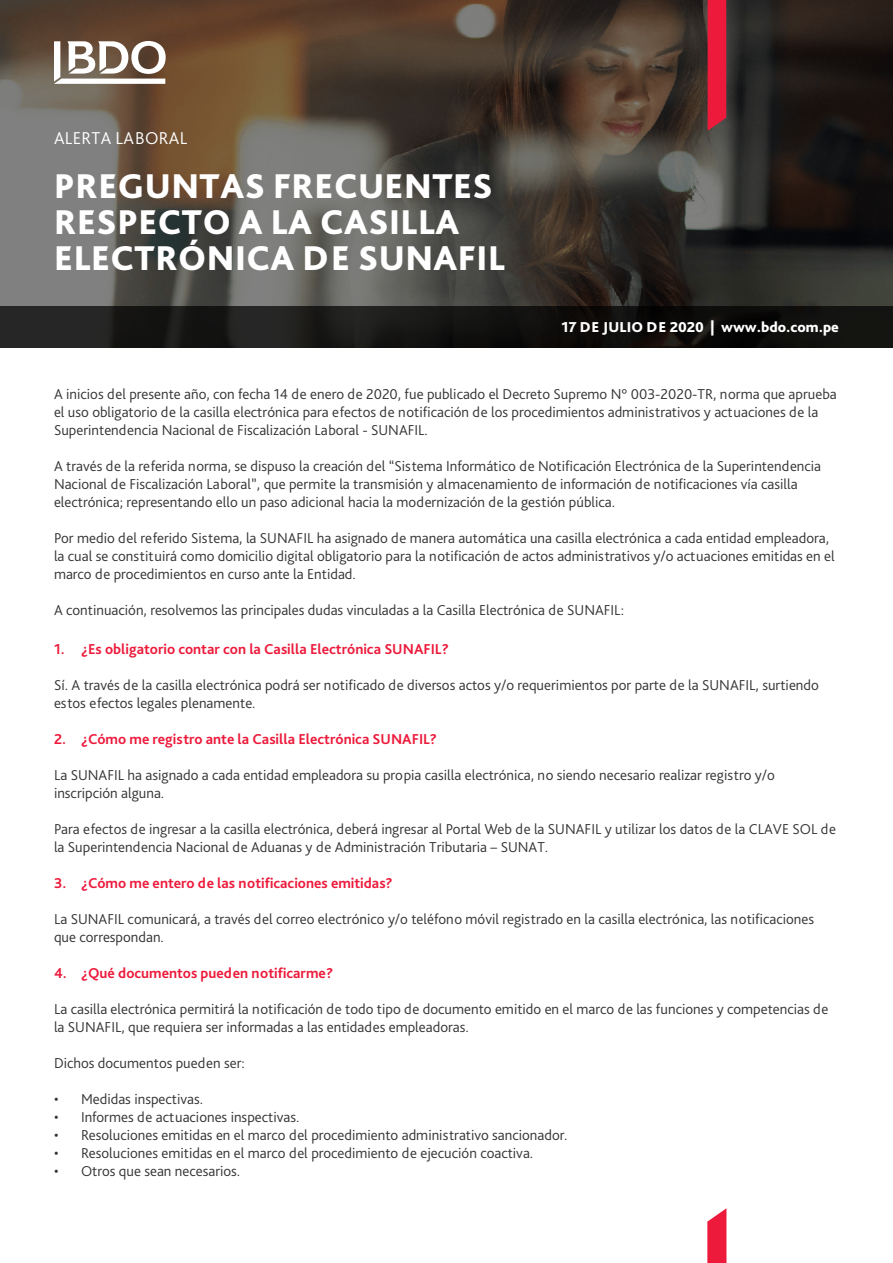
<style>
.page{position:relative;width:893px;height:1263px;background:#fff}
.page>*{position:absolute;margin:0;border:0;box-sizing:border-box;transform-origin:0 0}
.t1{font:800 36px "Bliss Pro";letter-spacing:.015em;color:#fff}
.t2{font:300 18px "Bliss Pro";letter-spacing:.015em;color:#fff}
.t3{font:300 15px/18px "Bliss Pro";color:#333}
.t4{font:700 15px "Bliss Pro";color:#ed1a3b}
.t5{font:800 15px "Bliss Pro";color:#fff}
</style>
<div class="page">
<svg style="left:0;top:0;width:893px;height:306px;background:#4d443c"></svg>
<div style="left:0;top:306px;width:893px;height:42px;background:linear-gradient(to right,#222,#0a0907)"></div>
<svg style="left:54px;top:41px;width:112px;height:43px"></svg>
<div style="left:708px;top:0;width:18px;height:131px;background:#ed1a3b"></div>
<svg style="left:707px;top:1208px;width:19px;height:55px"></svg>
<p class="t2" style="left:54px;top:127px;width:135px">ALERTA LABORAL</p>
<p class="t1" style="left:54px;top:163px;width:440px">PREGUNTAS FRECUENTES</p>
<p class="t1" style="left:54px;top:199px;width:406px">RESPECTO A LA CASILLA</p>
<p class="t1" style="left:54px;top:235px;width:452px">ELECTRÓNICA DE SUNAFIL</p>
<p class="t5" style="left:562px;top:318px;width:279px">17 DE JULIO DE 2020 | www.bdo.com.pe</p>
<p class="t3" style="left:54px;top:385px;width:784px">A inicios del presente año, con fecha 14 de enero de 2020, fue publicado el Decreto Supremo N° 003-2020-TR, norma que aprueba el uso obligatorio de la casilla electrónica para efectos de notificación de los procedimientos administrativos y actuaciones de la<br>Superintendencia Nacional de Fiscalización Laboral - SUNAFIL.</p>
<p class="t3" style="left:54px;top:457px;width:769px">A través de la referida norma, se dispuso la creación del “Sistema Informático de Notificación Electrónica de la Superintendencia<br>Nacional de Fiscalización Laboral”, que permite la transmisión y almacenamiento de información de notificaciones vía casilla electrónica; representando ello un paso adicional hacia la modernización de la gestión pública.</p>
<p class="t3" style="left:54px;top:529px;width:782px">Por medio del referido Sistema, la SUNAFIL ha asignado de manera automática una casilla electrónica a cada entidad empleadora, la cual se constituirá como domicilio digital obligatorio para la notificación de actos administrativos y/o actuaciones emitidas en el marco de procedimientos en curso ante la Entidad.</p>
<p class="t3" style="left:54px;top:601px;width:571px">A continuación, resolvemos las principales dudas vinculadas a la Casilla Electrónica de SUNAFIL:</p>
<p class="t4" style="left:54px;top:639px;width:396px">1. ¿Es obligatorio contar con la Casilla Electrónica SUNAFIL?</p>
<p class="t3" style="left:54px;top:675px;width:766px">Sí. A través de la casilla electrónica podrá ser notificado de diversos actos y/o requerimientos por parte de la SUNAFIL, surtiendo estos efectos legales plenamente.</p>
<p class="t4" style="left:54px;top:729px;width:385px">2. ¿Cómo me registro ante la Casilla Electrónica SUNAFIL?</p>
<p class="t3" style="left:54px;top:765px;width:722px">La SUNAFIL ha asignado a cada entidad empleadora su propia casilla electrónica, no siendo necesario realizar registro y/o inscripción alguna.</p>
<p class="t3" style="left:54px;top:819px;width:784px">Para efectos de ingresar a la casilla electrónica, deberá ingresar al Portal Web de la SUNAFIL y utilizar los datos de la CLAVE SOL de la Superintendencia Nacional de Aduanas y de Administración Tributaria – SUNAT.</p>
<p class="t4" style="left:54px;top:873px;width:340px">3. ¿Cómo me entero de las notificaciones emitidas?</p>
<p class="t3" style="left:54px;top:909px;width:762px">La SUNAFIL comunicará, a través del correo electrónico y/o teléfono móvil registrado en la casilla electrónica, las notificaciones que correspondan.</p>
<p class="t4" style="left:54px;top:963px;width:281px">4. ¿Qué documentos pueden notificarme?</p>
<p class="t3" style="left:54px;top:999px;width:776px">La casilla electrónica permitirá la notificación de todo tipo de documento emitido en el marco de las funciones y competencias de la SUNAFIL, que requiera ser informadas a las entidades empleadoras.</p>
<p class="t3" style="left:54px;top:1053px;width:192px">Dichos documentos pueden ser:</p>
<p class="t3" style="left:54px;top:1089px;width:151px">• Medidas inspectivas.</p>
<p class="t3" style="left:54px;top:1107px;width:247px">• Informes de actuaciones inspectivas.</p>
<p class="t3" style="left:54px;top:1125px;width:515px">• Resoluciones emitidas en el marco del procedimiento administrativo sancionador.</p>
<p class="t3" style="left:54px;top:1143px;width:481px">• Resoluciones emitidas en el marco del procedimiento de ejecución coactiva.</p>
<p class="t3" style="left:54px;top:1161px;width:188px">• Otros que sean necesarios.</p>
</div>
